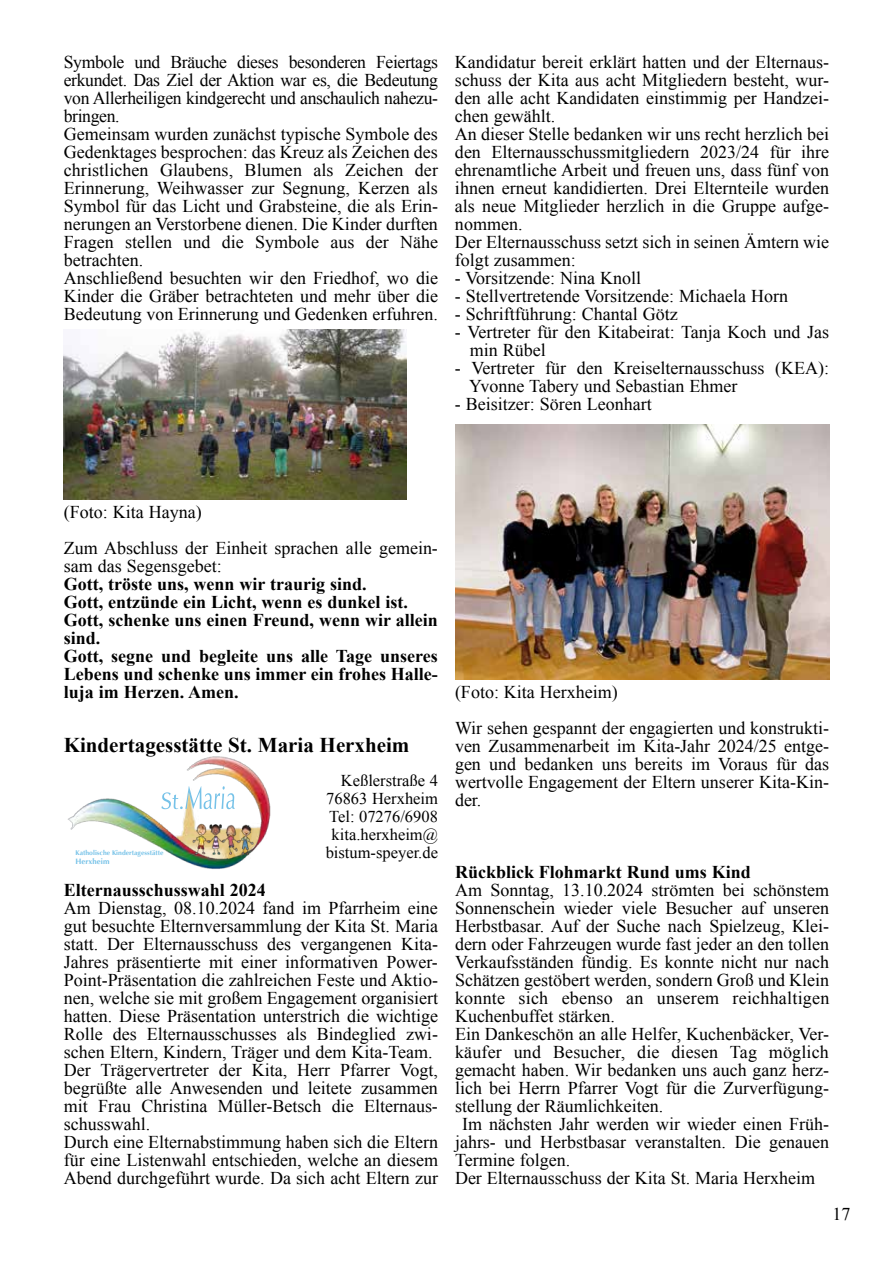
<style>
.page{position:relative;width:893px;height:1263px;background:#fff}
.page>*{position:absolute;margin:0;border:0;box-sizing:border-box;transform-origin:0 0}
.t1{font:700 21px "Times New Roman";color:#000}
.t2{font:18px/18px "Times New Roman";color:#000}
.t3{font:700 18px/18px "Times New Roman";color:#000}
.t4{font:16.5px/18px "Times New Roman";color:#000;text-align:right}
.t5{font:700 7.8px "Optima";letter-spacing:.005em;color:#76c2e8}
.t6{font:700 6.75px "Optima";color:#76c2e8}
</style>
<div class="page">
<img style="left:64px;top:330px;width:342px;height:170px">
<img style="left:67px;top:756px;width:204px;height:113px">
<img style="left:72px;top:848px;width:99px;height:21px">
<img style="left:235px;top:786px;width:5px;height:23px">
<img style="left:158px;top:792px;width:3px;height:17px">
<svg style="left:161px;top:786px;width:74px;height:23px"></svg>
<img style="left:193px;top:822px;width:62px;height:34px">
<img style="left:455px;top:425px;width:374px;height:255px">
<p class="t2" style="left:64px;top:52px;width:376px">Symbole und Bräuche dieses besonderen Feiertags erkundet. Das Ziel der Aktion war es, die Bedeutung von Allerheiligen kindgerecht und anschaulich nahezu&shy;bringen.<br>Gemeinsam wurden zunächst typische Symbole des Gedenktages besprochen: das Kreuz als Zeichen des christlichen Glaubens, Blumen als Zeichen der Erinnerung, Weihwasser zur Segnung, Kerzen als Symbol für das Licht und Grabsteine, die als Erin&shy;nerungen an Verstorbene dienen. Die Kinder durften Fragen stellen und die Symbole aus der Nähe betrachten.<br>Anschließend besuchten wir den Friedhof, wo die Kinder die Gräber betrachteten und mehr über die Bedeutung von Erinnerung und Gedenken erfuhren.</p>
<p class="t2" style="left:455px;top:52px;width:376px">Kandidatur bereit erklärt hatten und der Elternaus&shy;schuss der Kita aus acht Mitgliedern besteht, wur&shy;den alle acht Kandidaten einstimmig per Handzei&shy;chen gewählt.<br>An dieser Stelle bedanken wir uns recht herzlich bei den Elternausschussmitgliedern 2023/24 für ihre ehrenamtliche Arbeit und freuen uns, dass fünf von ihnen erneut kandidierten. Drei Elternteile wurden als neue Mitglieder herzlich in die Gruppe aufge&shy;nommen.<br>Der Elternausschuss setzt sich in seinen Ämtern wie folgt zusammen:</p>
<p class="t2" style="left:455px;top:268px;width:188px">- Vorsitzende: Nina Knoll</p>
<p class="t2" style="left:455px;top:286px;width:335px">- Stellvertretende Vorsitzende: Michaela Horn</p>
<p class="t2" style="left:455px;top:304px;width:224px">- Schriftführung: Chantal Götz</p>
<p class="t2" style="left:470px;top:322px;width:361px;text-indent:-15px">- Vertreter für den Kitabeirat: Tanja Koch und Jas min Rübel</p>
<p class="t2" style="left:469px;top:358px;width:362px;text-indent:-14px">- Vertreter für den Kreiselternausschuss (KEA):<br>Yvonne Tabery und Sebastian Ehmer</p>
<p class="t2" style="left:455px;top:394px;width:198px">- Beisitzer: Sören Leonhart</p>
<p class="t2" style="left:64px;top:493px;width:376px;line-height:36px">(Foto: Kita Hayna)<br>Zum Abschluss der Einheit sprachen alle gemein-</p>
<p class="t2" style="left:64px;top:556px;width:159px">sam das Segensgebet:</p>
<p class="t3" style="left:64px;top:574px;width:376px">Gott, tröste uns, wenn wir traurig sind.<br>Gott, entzünde ein Licht, wenn es dunkel ist.<br>Gott, schenke uns einen Freund, wenn wir allein sind.<br>Gott, segne und begleite uns alle Tage unseres Lebens und schenke uns immer ein frohes Halle&shy;luja im Herzen. Amen.</p>
<p class="t1" style="left:64px;top:730px;width:347px">Kindertagesstätte St. Maria Herxheim</p>
<p class="t4" style="left:326px;top:771px;width:114px">Keßlerstraße 4<br>76863 Herxheim<br>Tel: 07276/6908 kita.herxheim@ bistum-speyer.de</p>
<p class="t6" style="left:76px;top:849px;width:90px">Katholische Kindertagesstätte</p>
<p class="t5" style="left:76px;top:857px;width:35px">Herxheim</p>
<p class="t3" style="left:64px;top:880px;width:203px">Elternausschusswahl 2024</p>
<p class="t2" style="left:64px;top:898px;width:376px">Am Dienstag, 08.10.2024 fand im Pfarrheim eine gut besuchte Elternversammlung der Kita St. Maria statt. Der Elternausschuss des vergangenen Kita-Jahres präsentierte mit einer informativen Power-Point-Präsentation die zahlreichen Feste und Aktio&shy;nen, welche sie mit großem Engagement organisiert hatten. Diese Präsentation unterstrich die wichtige Rolle des Elternausschusses als Bindeglied zwi&shy;schen Eltern, Kindern, Träger und dem Kita-Team.<br>Der Trägervertreter der Kita, Herr Pfarrer Vogt, begrüßte alle Anwesenden und leitete zusammen mit Frau Christina Müller-Betsch die Elternaus&shy;schusswahl.<br>Durch eine Elternabstimmung haben sich die Eltern für eine Listenwahl entschieden, welche an diesem Abend durchgeführt wurde. Da sich acht Eltern zur</p>
<p class="t2" style="left:455px;top:673px;width:376px;line-height:36px">(Foto: Kita Herxheim)<br>Wir sehen gespannt der engagierten und konstrukti-</p>
<p class="t2" style="left:455px;top:736px;width:376px;text-align:justify">ven Zusammenarbeit im Kita-Jahr 2024/25 entge&shy;gen und bedanken uns bereits im Voraus für das wertvolle Engagement der Eltern unserer Kita-Kin&shy;der.</p>
<p class="t3" style="left:455px;top:862px;width:297px">Rückblick Flohmarkt Rund ums Kind</p>
<p class="t2" style="left:455px;top:880px;width:376px">Am Sonntag, 13.10.2024 strömten bei schönstem</p>
<p class="t2" style="left:455px;top:898px;width:376px">Sonnenschein wieder viele Besucher auf unseren</p>
<p class="t2" style="left:455px;top:916px;width:376px">Herbstbasar. Auf der Suche nach Spielzeug, Klei-</p>
<p class="t2" style="left:455px;top:934px;width:376px">dern oder Fahrzeugen wurde fast jeder an den tollen</p>
<p class="t2" style="left:455px;top:952px;width:376px">Verkaufsständen fündig. Es konnte nicht nur nach</p>
<p class="t2" style="left:455px;top:970px;width:376px">Schätzen gestöbert werden, sondern Groß und Klein</p>
<p class="t2" style="left:455px;top:988px;width:376px">konnte sich ebenso an unserem reichhaltigen</p>
<p class="t2" style="left:455px;top:1006px;width:162px">Kuchenbuffet stärken.</p>
<p class="t2" style="left:455px;top:1024px;width:376px">Ein Dankeschön an alle Helfer, Kuchenbäcker, Ver-</p>
<p class="t2" style="left:455px;top:1042px;width:375px">käufer und Besucher, die diesen Tag möglich</p>
<p class="t2" style="left:455px;top:1060px;width:376px">gemacht haben. Wir bedanken uns auch ganz herz-</p>
<p class="t2" style="left:455px;top:1078px;width:376px">lich bei Herrn Pfarrer Vogt für die Zurverfügung-</p>
<p class="t2" style="left:455px;top:1096px;width:210px">stellung der Räumlichkeiten.</p>
<p class="t2" style="left:462px;top:1114px;width:369px">Im nächsten Jahr werden wir wieder einen Früh-</p>
<p class="t2" style="left:455px;top:1132px;width:376px">jahrs- und Herbstbasar veranstalten. Die genauen</p>
<p class="t2" style="left:455px;top:1150px;width:117px">Termine folgen.</p>
<p class="t2" style="left:455px;top:1168px;width:362px">Der Elternausschuss der Kita St. Maria Herxheim</p>
<p class="t2" style="left:832px;top:1205px;width:19px">17</p>
</div>
